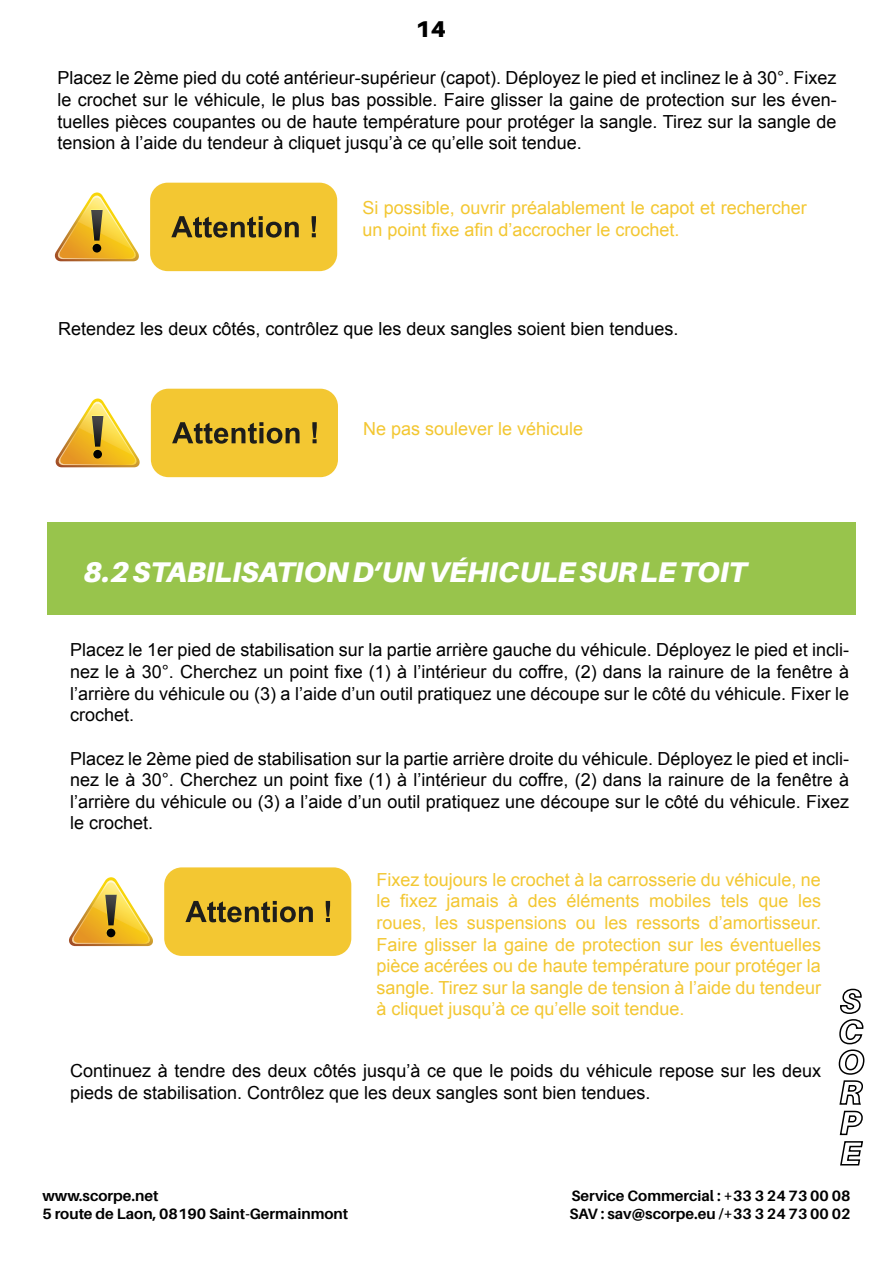
<style>
.page{position:relative;width:893px;height:1263px;background:#fff}
.page>*{position:absolute;margin:0;border:0;box-sizing:border-box;transform-origin:0 0}
.t1{font:italic 900 28.5px "Aileron";color:#fff}
.t2{font:900 22.95px "Aileron";color:#000}
.t3{font:18px/21.6px "Arial";color:#000;text-align:justify}
.t4{font:18px/21.6px "Arial";color:#f3c732}
.t5{font:700 15px/18px "Aileron";color:#000}
</style>
<div class="page">
<svg style="left:54px;top:192px;width:85px;height:69px"></svg>
<div style="left:150px;top:183px;width:187px;height:88px;background:#f3c732;border-radius:18px"></div>
<svg style="left:171px;top:216px;width:128px;height:22px"></svg>
<svg style="left:312px;top:216px;width:4px;height:21px"></svg>
<svg style="left:55px;top:398px;width:85px;height:69px"></svg>
<div style="left:151px;top:389px;width:187px;height:88px;background:#f3c732;border-radius:18px"></div>
<svg style="left:172px;top:422px;width:128px;height:22px"></svg>
<svg style="left:312px;top:422px;width:5px;height:21px"></svg>
<div style="left:47px;top:522px;width:808px;height:93px;background:#98c44c"></div>
<svg style="left:69px;top:877px;width:84px;height:69px"></svg>
<div style="left:164px;top:867px;width:187px;height:89px;background:#f3c732;border-radius:18px"></div>
<svg style="left:185px;top:901px;width:128px;height:21px"></svg>
<svg style="left:326px;top:901px;width:4px;height:21px"></svg>
<svg style="left:838px;top:988px;width:27px;height:178px"></svg>
<p class="t2" style="left:416px;top:16px;width:32px">14</p>
<p class="t3" style="left:57px;top:68px;width:781px">Placez le 2ème pied du coté antérieur-supérieur (capot). Déployez le pied et inclinez le à 30°. Fixez le crochet sur le véhicule, le plus bas possible. Faire glisser la gaine de protection sur les éven&shy;tuelles pièces coupantes ou de haute température pour protéger la sangle. Tirez sur la sangle de tension à l’aide du tendeur à cliquet jusqu’à ce qu’elle soit tendue.</p>
<p class="t4" style="left:362px;top:197px;width:446px">Si possible, ouvrir préalablement le capot et rechercher un point fixe afin d’accrocher le crochet.</p>
<p class="t3" style="left:58px;top:318px;width:622px">Retendez les deux côtés, contrôlez que les deux sangles soient bien tendues.</p>
<p class="t4" style="left:363px;top:418px;width:222px">Ne pas soulever le véhicule</p>
<h1 class="t1" style="left:84px;top:556px;width:665px">8.2 STABILISATION D’UN VÉHICULE SUR LE TOIT</h1>
<p class="t3" style="left:70px;top:639px;width:781px">Placez le 1er pied de stabilisation sur la partie arrière gauche du véhicule. Déployez le pied et incli&shy;nez le à 30°. Cherchez un point fixe (1) à l’intérieur du coffre, (2) dans la rainure de la fenêtre à l’arrière du véhicule ou (3) a l’aide d’un outil pratiquez une découpe sur le côté du véhicule. Fixer le crochet.</p>
<p class="t3" style="left:70px;top:747px;width:781px">Placez le 2ème pied de stabilisation sur la partie arrière droite du véhicule. Déployez le pied et incli&shy;nez le à 30°. Cherchez un point fixe (1) à l’intérieur du coffre, (2) dans la rainure de la fenêtre à l’arrière du véhicule ou (3) a l’aide d’un outil pratiquez une découpe sur le côté du véhicule. Fixez le crochet.</p>
<p class="t4" style="left:376px;top:869px;width:446px;text-align:justify">Fixez toujours le crochet à la carrosserie du véhicule, ne le fixez jamais à des éléments mobiles tels que les roues, les suspensions ou les ressorts d’amortisseur.<br>Faire glisser la gaine de protection sur les éventuelles pièce acérées ou de haute température pour protéger la sangle. Tirez sur la sangle de tension à l’aide du tendeur à cliquet jusqu’à ce qu’elle soit tendue.</p>
<p class="t3" style="left:70px;top:1060px;width:753px">Continuez à tendre des deux côtés jusqu’à ce que le poids du véhicule repose sur les deux pieds de stabilisation. Contrôlez que les deux sangles sont bien tendues.</p>
<p class="t5" style="left:42px;top:1186px;width:307px">www.scorpe.net<br>5 route de Laon, 08190 Saint-Germainmont</p>
<p class="t5" style="left:569px;top:1186px;width:283px">Service Commercial : +33 3 24 73 00 08<br>SAV : sav@scorpe.eu /+33 3 24 73 00 02</p>
</div>
